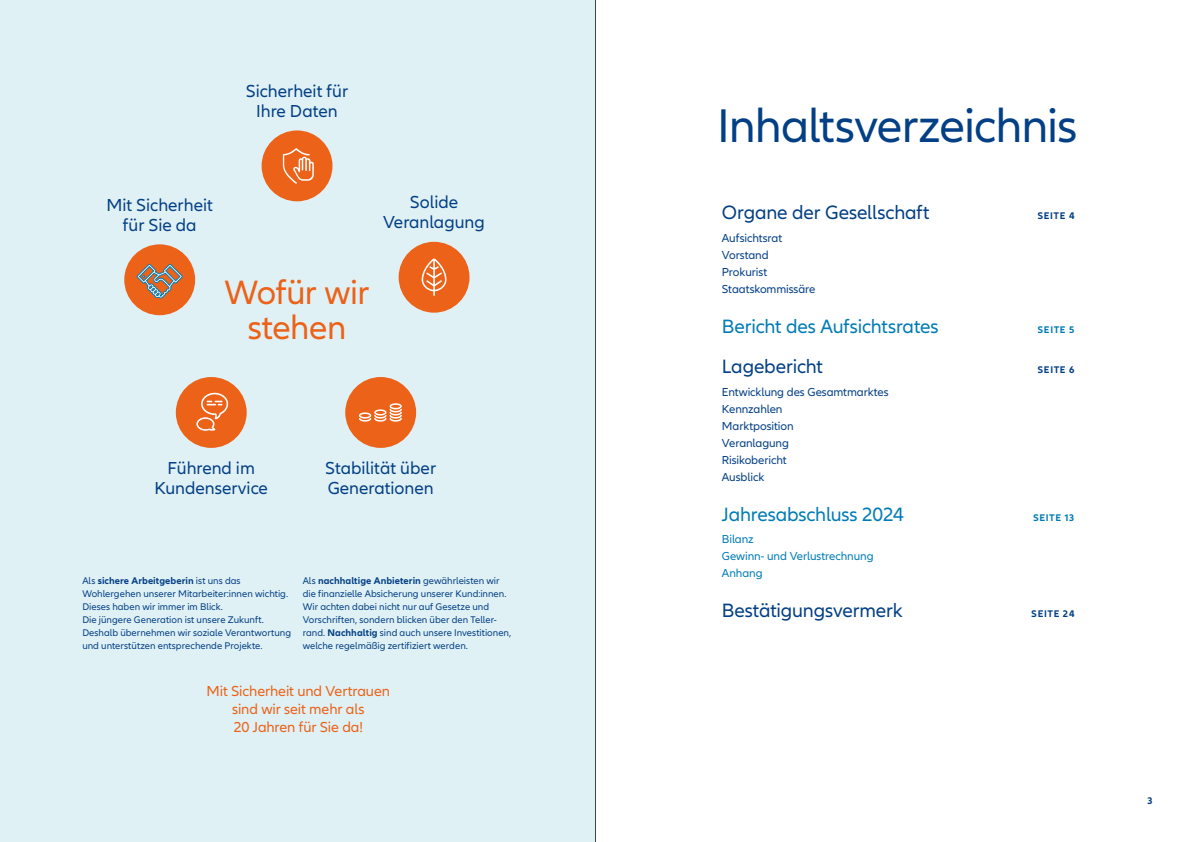
<style>
.page{position:relative;width:1191px;height:842px;background:#fff}
.page>*{position:absolute;margin:0;border:0;box-sizing:border-box;transform-origin:0 0}
.t1{font:49px "Allianz Neo";letter-spacing:-.02em;color:#033f85}
.t2{font:35px/35px "Allianz Neo";letter-spacing:-.015em;color:#eb6218;text-align:center}
.Subheadline___CTA_15_18pt{font:20px "Allianz Neo";letter-spacing:-.01em;color:#033f85}
.Subheadline___CTA_15_18pt-2{font:20px "Allianz Neo";letter-spacing:-.01em;color:#007bb5}
.Einf__Abs{font:18px/20px "Allianz Neo";color:#033f85;text-align:center}
.Copy_10_13pt{font:15px/18px "Allianz Neo";letter-spacing:-.01em;color:#eb6218;text-align:center}
.Subheadline___CTA_15_18pt-3{font:12px/17px "Allianz Neo";letter-spacing:-.01em;color:#033f85}
.Subheadline___CTA_15_18pt-4{font:12px/17px "Allianz Neo";letter-spacing:-.01em;color:#007bb5}
.Copy_10_13pt-2{font:10px/13px "Allianz Neo";color:#033f85}
.Subheadline___CTA_15_18pt-5{font:700 10px "Allianz Neo";letter-spacing:.065em;color:#033f85}
.Subheadline___CTA_15_18pt-6{font:700 10px "Allianz Neo";letter-spacing:.055em;color:#007bb5}
.s1{font-weight:700}
</style>
<div class="page">
<div style="left:0;top:0;width:595px;height:842px;background:#e0f1f5"></div>
<div style="left:398px;top:242px;width:71px;height:71px;background:#eb6218;border-radius:50%"></div>
<div style="left:262px;top:130px;width:70px;height:71px;background:#eb6218;border-radius:50%"></div>
<div style="left:124px;top:244px;width:71px;height:71px;background:#eb6218;border-radius:50%"></div>
<div style="left:345px;top:377px;width:71px;height:71px;background:#eb6218;border-radius:50%"></div>
<div style="left:176px;top:377px;width:71px;height:71px;background:#eb6218;border-radius:50%"></div>
<svg style="left:137px;top:264px;width:46px;height:34px"></svg>
<svg style="left:196px;top:393px;width:32px;height:38px"></svg>
<svg style="left:283px;top:148px;width:31px;height:36px"></svg>
<svg style="left:421px;top:259px;width:25px;height:37px"></svg>
<svg style="left:359px;top:403px;width:43px;height:19px"></svg>
<hr style="left:595px;top:0;width:1px;height:842px;background:#424241">
<p class="Einf__Abs" style="left:246px;top:81px;width:104px">Sicherheit für<br>Ihre Daten</p>
<p class="Einf__Abs" style="left:106px;top:195px;width:108px">Mit Sicherheit für Sie da</p>
<p class="Einf__Abs" style="left:383px;top:193px;width:103px">Solide<br>Veranlagung</p>
<p class="t2" style="left:224px;top:276px;width:147px">Wofür wir stehen</p>
<p class="Einf__Abs" style="left:154px;top:458px;width:115px">Führend im<br>Kundenservice</p>
<p class="Einf__Abs" style="left:325px;top:458px;width:113px;text-align:left">Stabilität über<br>Generationen</p>
<p class="Copy_10_13pt-2" style="left:82px;top:575px;width:210px">Als <span class="s1">sichere Arbeitgeberin</span> ist uns das Wohlergehen unserer Mitarbeiter:innen wichtig.<br>Dieses haben wir immer im Blick.<br>Die jüngere Generation ist unsere Zukunft.<br>Deshalb übernehmen wir soziale Verantwortung und unterstützen entsprechende Projekte.</p>
<p class="Copy_10_13pt-2" style="left:303px;top:575px;width:210px">Als <span class="s1">nachhaltige Anbieterin</span> gewährleisten wir die finanzielle Absicherung unserer Kund:innen.<br>Wir achten dabei nicht nur auf Gesetze und Vorschriften, sondern blicken über den Teller&shy;rand. <span class="s1">Nachhaltig</span> sind auch unsere Investitionen, welche regelmäßig zertifiziert werden.</p>
<p class="Copy_10_13pt" style="left:207px;top:682px;width:185px">Mit Sicherheit und Vertrauen sind wir seit mehr als<br>20 Jahren für Sie da!</p>
<p class="t1" style="left:717px;top:98px;width:361px">Inhaltsverzeichnis</p>
<p class="Subheadline___CTA_15_18pt" style="left:722px;top:201px;width:209px">Organe der Gesellschaft</p>
<p class="Subheadline___CTA_15_18pt-5" style="left:1037px;top:210px;width:39px">SEITE 4</p>
<p class="Subheadline___CTA_15_18pt-3" style="left:722px;top:230px;width:62px">Aufsichtsrat</p>
<p class="Subheadline___CTA_15_18pt-3" style="left:722px;top:247px;width:48px">Vorstand<br>Prokurist</p>
<p class="Subheadline___CTA_15_18pt-3" style="left:722px;top:281px;width:95px">Staatskommissäre</p>
<p class="Subheadline___CTA_15_18pt-2" style="left:722px;top:315px;width:218px">Bericht des Aufsichtsrates</p>
<p class="Subheadline___CTA_15_18pt-6" style="left:1037px;top:324px;width:38px">SEITE 5</p>
<p class="Subheadline___CTA_15_18pt" style="left:722px;top:355px;width:103px">Lagebericht</p>
<p class="Subheadline___CTA_15_18pt-5" style="left:1037px;top:364px;width:38px">SEITE 6</p>
<p class="Subheadline___CTA_15_18pt-3" style="left:722px;top:383px;width:168px">Entwicklung des Gesamtmarktes</p>
<p class="Subheadline___CTA_15_18pt-3" style="left:722px;top:400px;width:62px">Kennzahlen</p>
<p class="Subheadline___CTA_15_18pt-3" style="left:722px;top:417px;width:73px">Marktposition</p>
<p class="Subheadline___CTA_15_18pt-3" style="left:722px;top:434px;width:69px">Veranlagung</p>
<p class="Subheadline___CTA_15_18pt-3" style="left:722px;top:451px;width:66px">Risikobericht</p>
<p class="Subheadline___CTA_15_18pt-3" style="left:722px;top:468px;width:44px">Ausblick</p>
<p class="Subheadline___CTA_15_18pt-2" style="left:722px;top:503px;width:183px">Jahresabschluss 2024</p>
<p class="Subheadline___CTA_15_18pt-6" style="left:1033px;top:511px;width:43px">SEITE 13</p>
<p class="Subheadline___CTA_15_18pt-4" style="left:722px;top:531px;width:33px">Bilanz</p>
<p class="Subheadline___CTA_15_18pt-4" style="left:722px;top:548px;width:153px">Gewinn- und Verlustrechnung<br>Anhang</p>
<p class="Subheadline___CTA_15_18pt" style="left:722px;top:599px;width:182px">Bestätigungsvermerk</p>
<p class="Subheadline___CTA_15_18pt-5" style="left:1031px;top:608px;width:45px">SEITE 24</p>
<p class="Subheadline___CTA_15_18pt-5" style="left:1147px;top:794px;width:7px">3</p>
</div>
